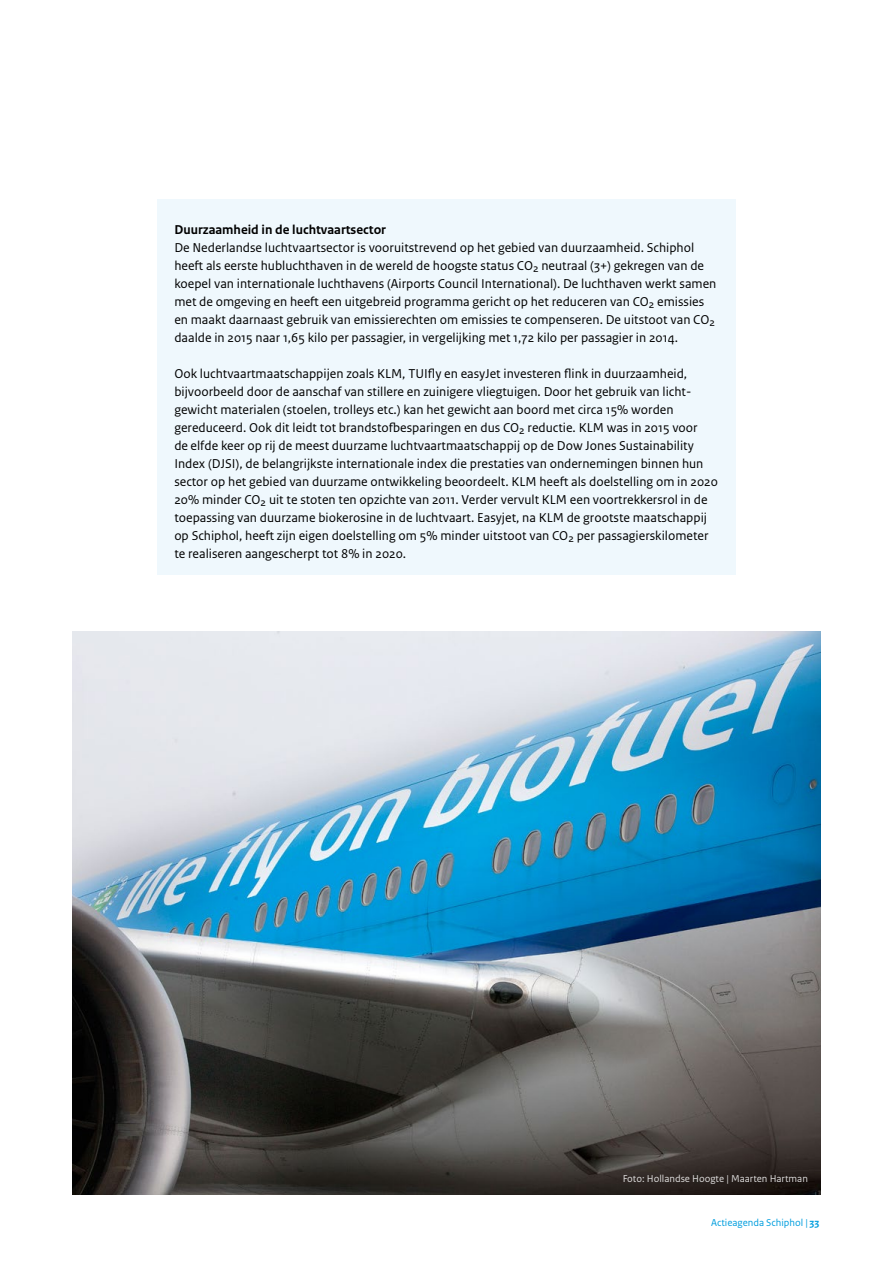
<style>
.page{position:relative;width:893px;height:1263px;background:#fff}
.page>*{position:absolute;margin:0;border:0;box-sizing:border-box;transform-origin:0 0}
.t1{font:13.5px/18px "Rijksoverheid Sans Text";color:#000}
.t2{font:700 13.5px "Rijksoverheid Sans Text";color:#000}
.t3{font:10.5px "Rijksoverheid Sans Text";color:#fff}
.t4{font:10.5px "Rijksoverheid Sans Text";color:#009ede}
.s1{font-weight:700}
</style>
<div class="page">
<div style="left:157px;top:200px;width:579px;height:375px;background:#eff8fd"></div>
<img style="left:72px;top:631px;width:749px;height:564px">
<p class="t2" style="left:174px;top:222px;width:213px">Duurzaamheid in de luchtvaartsector</p>
<p class="t1" style="left:174px;top:239px;width:544px">De Nederlandse luchtvaartsector is vooruitstrevend op het gebied van duurzaamheid. Schiphol heeft als eerste hubluchthaven in de wereld de hoogste status CO<sub>2</sub> neutraal (3+) gekregen van de koepel van internationale luchthavens (Airports Council International). De luchthaven werkt samen met de omgeving en heeft een uitgebreid programma gericht op het reduceren van CO<sub>2</sub> emissies en maakt daarnaast gebruik van emissierechten om emissies te compenseren. De uitstoot van CO<sub>2 </sub>daalde in 2015 naar 1,65 kilo per passagier, in vergelijking met 1,72 kilo per passagier in 2014.</p>
<p class="t1" style="left:174px;top:365px;width:545px">Ook luchtvaartmaatschappijen zoals KLM, TUIfly en easyJet investeren flink in duurzaamheid, bijvoorbeeld door de aanschaf van stillere en zuinigere vliegtuigen. Door het gebruik van licht&shy;gewicht materialen (stoelen, trolleys etc.) kan het gewicht aan boord met circa 15% worden gereduceerd. Ook dit leidt tot brandstofbesparingen en dus CO<sub>2</sub> reductie. KLM was in 2015 voor<br>de elfde keer op rij de meest duurzame luchtvaartmaatschappij op de Dow Jones Sustainability Index (DJSI), de belangrijkste internationale index die prestaties van ondernemingen binnen hun sector op het gebied van duurzame ontwikkeling beoordeelt. KLM heeft als doelstelling om in 2020<br>20% minder CO<sub>2</sub> uit te stoten ten opzichte van 2011. Verder vervult KLM een voortrekkersrol in de toepassing van duurzame biokerosine in de luchtvaart. Easyjet, na KLM de grootste maatschappij op Schiphol, heeft zijn eigen doelstelling om 5% minder uitstoot van CO<sub>2</sub> per passagierskilometer te realiseren aangescherpt tot 8% in 2020.</p>
<p class="t3" style="left:623px;top:1173px;width:187px">Foto: Hollandse Hoogte | Maarten Hartman</p>
<p class="t4" style="left:711px;top:1216px;width:110px">Actieagenda Schiphol | <span class="s1">33</span></p>
</div>
